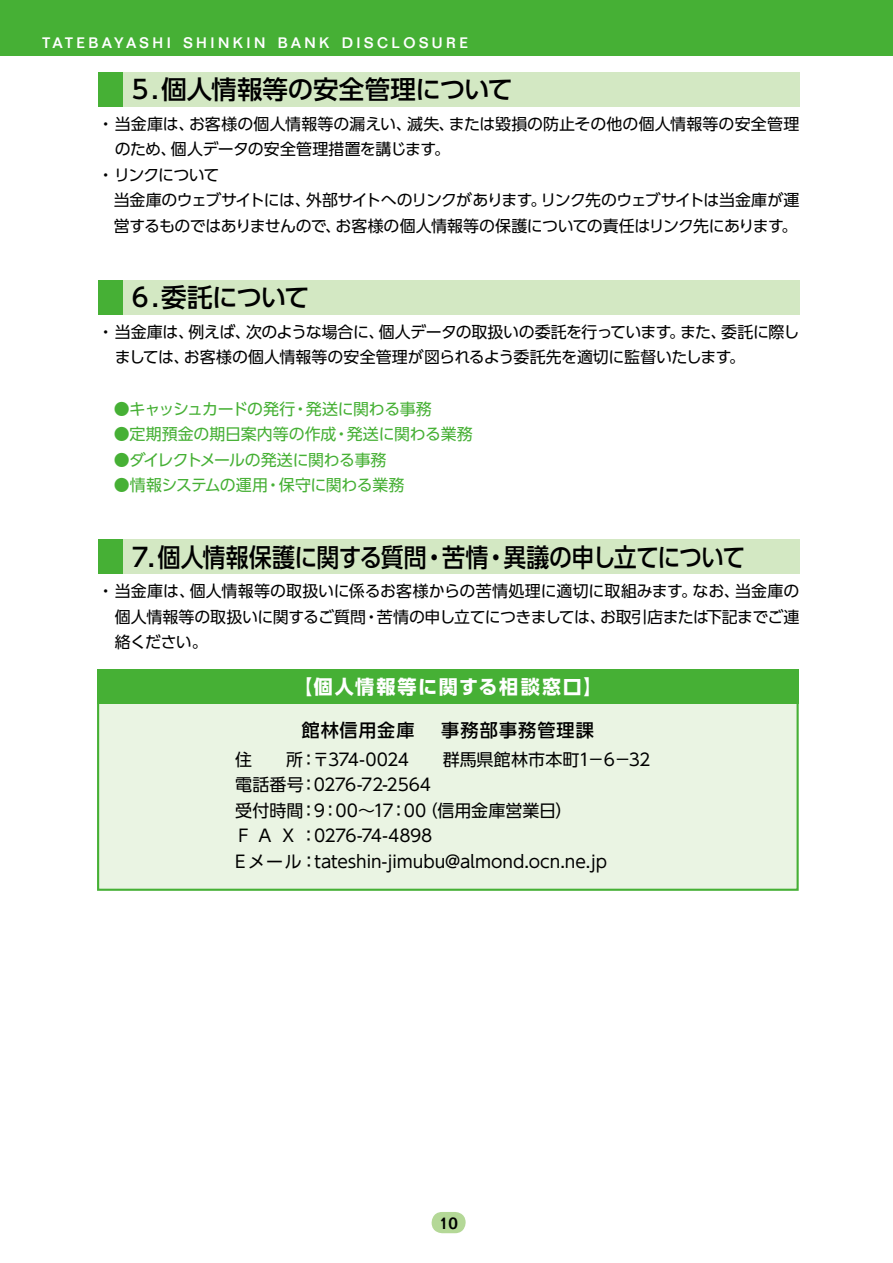
<style>
.page{position:relative;width:893px;height:1263px;background:#fff}
.page>*{position:absolute;margin:0;border:0;box-sizing:border-box;transform-origin:0 0}
.t1{font:500 25.5px "UD Shin Go Pro";letter-spacing:-.025em;color:#000}
.t2{font:500 25.5px "UD Shin Go Pro";letter-spacing:-.005em;color:#000}
.t3{font:500 25.5px "UD Shin Go Pro";letter-spacing:-.045em;color:#000;scale:.9 1}
.t4{font:500 25.5px "UD Shin Go Pro";letter-spacing:-.025em;color:#000;scale:.9 1}
.t5{font:700 19.2px "UD Shin Go Pro";letter-spacing:.085em;color:#fff}
.t6{font:500 18px "UD Shin Go Pro";letter-spacing:.06em;color:#000}
.t7{font:16.95px "UD Shin Go Pro";letter-spacing:-.005em;color:#000}
.t8{font:16.95px/25.5px "UD Shin Go Pro";letter-spacing:-.025em;color:#000}
.t9{font:500 16.95px "Folio";color:#000}
.t10{font:15.9px/25.5px "UD Shin Go Pro";letter-spacing:-.02em;color:#000}
.t11{font:15.9px "UD Shin Go Pro";letter-spacing:-.015em;color:#46b035}
.t12{font:15.9px "UD Shin Go Pro";color:#000}
.t13{font:15.9px "UD Shin Go Pro";letter-spacing:-.05em;color:#000}
.t14{font:15.9px/25.5px "UD Shin Go Pro";letter-spacing:-.055em;color:#000}
.t15{font:15.9px "UD Shin Go Pro";letter-spacing:.005em;color:#000}
.t16{font:15.9px "UD Shin Go Pro";letter-spacing:-.035em;color:#46b035}
.t17{font:15.9px "UD Shin Go Pro";letter-spacing:-.04em;color:#000}
.t18{font:15.9px "UD Shin Go Pro";letter-spacing:.01em;color:#000}
.t19{font:15.9px "UD Shin Go Pro";letter-spacing:-.065em;color:#46b035}
.t20{font:15.9px "UD Shin Go Pro";letter-spacing:-.045em;color:#000}
.t21{font:15.9px "UD Shin Go Pro";letter-spacing:-.045em;color:#46b035}
.t22{font:500 14.85px "Folio";letter-spacing:.235em;color:#fff}
</style>
<div class="page">
<div style="left:438px;top:1212px;width:21px;height:21px;background:#daebcc"></div>
<div style="left:432px;top:1212px;width:34px;height:21px;background:#b4d897;border-radius:11px"></div>
<div style="left:0;top:0;width:893px;height:55px;background:#46b035"></div>
<div style="left:98px;top:281px;width:25px;height:34px;background:#46b035"></div>
<div style="left:123px;top:281px;width:676px;height:34px;background:#d3e8c3"></div>
<div style="left:98px;top:540px;width:25px;height:34px;background:#46b035"></div>
<div style="left:123px;top:540px;width:676px;height:34px;background:#d3e8c3"></div>
<div style="left:97px;top:670px;width:702px;height:221px;background:#eaf4e3;border:2px solid #46b035"></div>
<div style="left:97px;top:670px;width:702px;height:34px;background:#46b035"></div>
<div style="left:98px;top:72px;width:25px;height:34px;background:#46b035"></div>
<div style="left:123px;top:72px;width:676px;height:34px;background:#d3e8c3"></div>
<p class="t22" style="left:43px;top:34px;width:130px">TATEBAYASHI</p>
<p class="t22" style="left:183px;top:34px;width:83px">SHINKIN</p>
<p class="t22" style="left:278px;top:34px;width:53px">BANK</p>
<p class="t22" style="left:342px;top:34px;width:128px">DISCLOSURE</p>
<h1 class="t2" style="left:132px;top:69px;width:383px">5.個人情報等の安全管理について</h1>
<p class="t10" style="left:98px;top:110px;width:98px">・当金庫は、</p>
<p class="t18" style="left:189px;top:111px;width:224px">お客様の個人情報等の漏えい、</p>
<p class="t15" style="left:449px;top:111px;width:352px">または毀損の防止その他の個人情報等の安全管理</p>
<p class="t10" style="left:407px;top:110px;width:49px">滅失、</p>
<p class="t10" style="left:171px;top:136px;width:267px">個人データの安全管理措置を講じます</p>
<p class="t14" style="left:98px;top:136px;width:123px;text-indent:17px">のため、<br>・リンクについて</p>
<p class="t10" style="left:434px;top:136px;width:17px">。</p>
<p class="t20" style="left:114px;top:187px;width:199px">当金庫のウェブサイトには、</p>
<p class="t13" style="left:306px;top:187px;width:242px">外部サイトへのリンクがあります。</p>
<p class="t17" style="left:540px;top:187px;width:260px">リンク先のウェブサイトは当金庫が運</p>
<p class="t14" style="left:114px;top:212px;width:229px">営するものではありませんので、</p>
<p class="t10" style="left:336px;top:212px;width:450px">お客様の個人情報等の保護についての責任はリンク先にあります</p>
<p class="t10" style="left:782px;top:212px;width:17px">。</p>
<h1 class="t1" style="left:132px;top:277px;width:179px">6.委託について</h1>
<p class="t10" style="left:189px;top:319px;width:64px">例えば、</p>
<p class="t10" style="left:379px;top:319px;width:294px">個人データの取扱いの委託を行っています</p>
<p class="t10" style="left:721px;top:319px;width:80px">委託に際し</p>
<p class="t10" style="left:98px;top:319px;width:98px">・当金庫は、</p>
<p class="t10" style="left:246px;top:319px;width:140px">次のような場合に、</p>
<p class="t10" style="left:680px;top:319px;width:48px">また、</p>
<p class="t10" style="left:669px;top:319px;width:17px">。</p>
<p class="t10" style="left:184px;top:344px;width:549px">お客様の個人情報等の安全管理が図られるよう委託先を適切に監督いたします</p>
<p class="t10" style="left:115px;top:344px;width:76px">ましては、</p>
<p class="t10" style="left:729px;top:344px;width:17px">。</p>
<p class="t19" style="left:98px;top:396px;width:199px">　●キャッシュカードの発行</p>
<p class="t11" style="left:306px;top:396px;width:127px">発送に関わる事務</p>
<p class="t11" style="left:293px;top:396px;width:17px">・</p>
<p class="t11" style="left:98px;top:421px;width:240px">　●定期預金の期日案内等の作成</p>
<p class="t16" style="left:98px;top:447px;width:290px">　●ダイレクトメールの発送に関わる事務</p>
<p class="t11" style="left:279px;top:472px;width:127px">保守に関わる業務</p>
<p class="t11" style="left:347px;top:421px;width:127px">発送に関わる業務</p>
<p class="t11" style="left:333px;top:421px;width:17px">・</p>
<p class="t21" style="left:98px;top:472px;width:172px">　●情報システムの運用</p>
<p class="t11" style="left:265px;top:472px;width:17px">・</p>
<h1 class="t1" style="left:132px;top:536px;width:316px">7.個人情報保護に関する質問・</h1>
<h1 class="t3" style="left:503px;top:536px;width:270px">異議の申し立てについて</h1>
<h1 class="t4" style="left:442px;top:536px;width:74px">苦情・</h1>
<p class="t10" style="left:98px;top:578px;width:99px">・当金庫は、</p>
<p class="t10" style="left:735px;top:578px;width:66px">当金庫の</p>
<p class="t12" style="left:190px;top:578px;width:509px">個人情報等の取扱いに係るお客様からの苦情処理に適切に取組みます。</p>
<p class="t10" style="left:692px;top:578px;width:49px">なお、</p>
<p class="t10" style="left:115px;top:604px;width:253px">個人情報等の取扱いに関するご質問絡ください。</p>
<p class="t5" style="left:293px;top:671px;width:310px">【個人情報等に関する相談窓口【</p>
<p class="t6" style="left:302px;top:715px;width:294px">館林信用金庫　事務部事務管理課</p>
<p class="t7" style="left:313px;top:745px;width:339px">〒374-0024　　群馬県館林市本町1－6－32</p>
<p class="t10" style="left:600px;top:604px;width:201px">お取引店または下記までご連</p>
<p class="t13" style="left:377px;top:604px;width:230px">苦情の申し立てにつきましては、</p>
<p class="t10" style="left:363px;top:604px;width:17px">・</p>
<p class="t8" style="left:300px;top:746px;width:133px;text-indent:-65px">住　　所：0276-72-2564</p>
<p class="t7" style="left:300px;top:745px;width:19px">：</p>
<p class="t7" style="left:235px;top:771px;width:70px">電話番号</p>
<p class="t7" style="left:421px;top:796px;width:153px">（信用金庫営業日(</p>
<p class="t7" style="left:235px;top:796px;width:70px">受付時間</p>
<p class="t8" style="left:235px;top:822px;width:199px">ＦＡＸ：0276-74-4898</p>
<p class="t7" style="left:314px;top:847px;width:294px">tateshin-jimubu@almond.ocn.ne j p.</p>
<p class="t7" style="left:300px;top:796px;width:128px">：9：00～17：00</p>
<p class="t7" style="left:235px;top:847px;width:84px">Eメール：</p>
<p class="t9" style="left:439px;top:1212px;width:20px">10</p>
</div>
